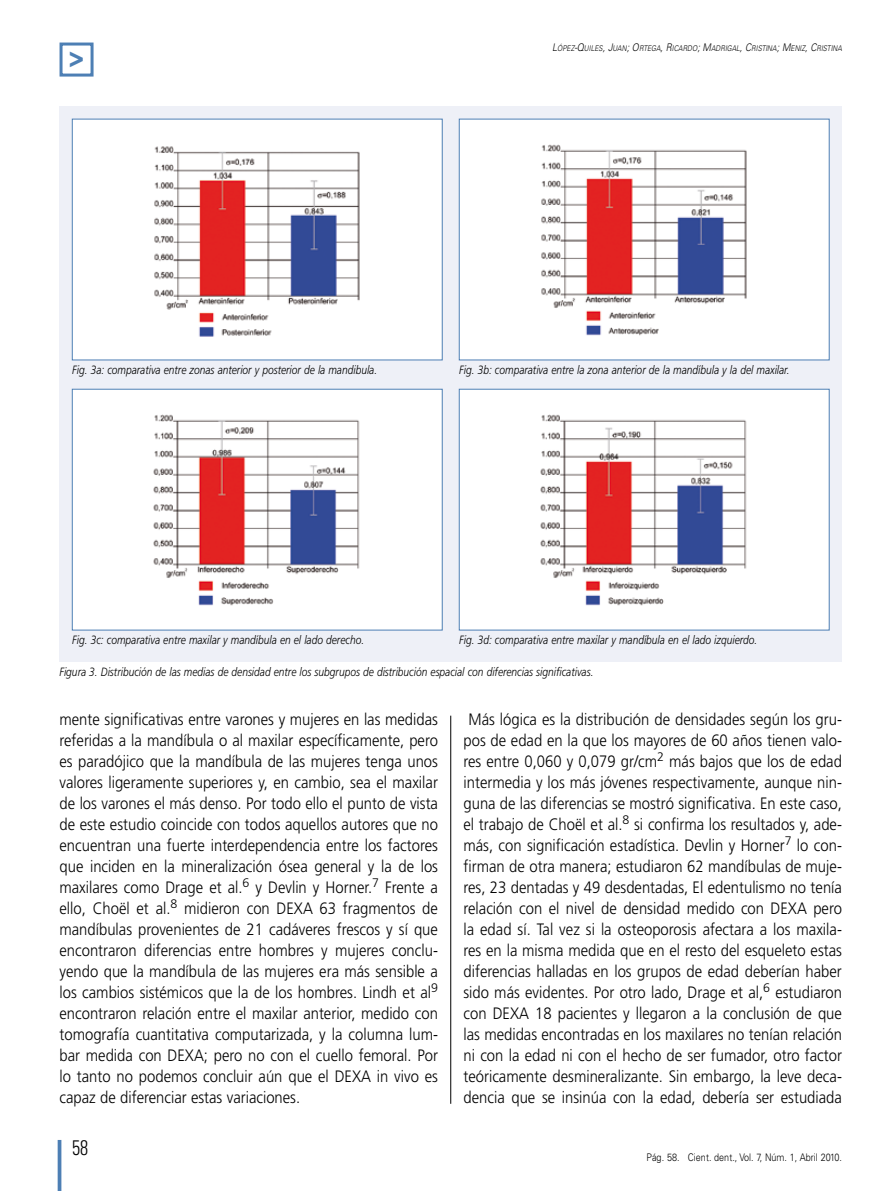
<style>
.page{position:relative;width:893px;height:1191px;background:#fff}
.page>*{position:absolute;margin:0;border:0;box-sizing:border-box;transform-origin:0 0}
.t1{font:900 30px "Frutiger";color:#4d7fb4;scale:.85 1}
.t2{font:300 condensed 21px "Univers";color:#000;scale:.86 1}
.t3{font:300 16.5px/21px "Frutiger";color:#000;text-align:justify;scale:.9 1}
.t4{font:italic 300 12px "Frutiger";color:#000;scale:.85 1}
.t5{font:300 10.5px "Univers";color:#000;scale:.86 1}
.t6{font:italic 300 7.8px "Univers";color:#000;scale:.86 1}
.s1{font-size:10.5px}
</style>
<div class="page">
<hr style="left:450px;top:715px;width:1px;height:388px;background:#000">
<div style="left:60px;top:43px;width:34px;height:34px;border:3px solid #4d7fb4"></div>
<hr style="left:58px;top:1140px;width:3px;height:51px;background:#4d7fb4">
<div style="left:60px;top:106px;width:782px;height:556px;background:#eef0f7"></div>
<div style="left:72px;top:119px;width:370px;height:241px;background:#fff"></div>
<img style="left:154px;top:146px;width:206px;height:191px">
<div style="left:72px;top:119px;width:371px;height:241px;border:1px solid #4d7fb4"></div>
<div style="left:459px;top:119px;width:370px;height:241px;background:#fff"></div>
<img style="left:541px;top:144px;width:206px;height:192px">
<div style="left:459px;top:119px;width:371px;height:241px;border:1px solid #4d7fb4"></div>
<div style="left:72px;top:389px;width:370px;height:241px;background:#fff"></div>
<img style="left:153px;top:414px;width:207px;height:192px">
<div style="left:72px;top:389px;width:371px;height:241px;border:1px solid #4d7fb4"></div>
<div style="left:459px;top:389px;width:370px;height:241px;background:#fff"></div>
<img style="left:540px;top:414px;width:207px;height:192px">
<div style="left:459px;top:389px;width:371px;height:241px;border:1px solid #4d7fb4"></div>
<h1 class="t1" style="left:69px;top:39px;width:20px">&gt;</h1>
<p class="t6" style="left:552px;top:44px;width:339px"><span class="s1">L</span>ÓPEZ<span class="s1">-Q</span>UILES<span class="s1">, J</span>UAN<span class="s1">; O</span>RTEGA<span class="s1">, R</span>ICARDO<span class="s1">; M</span>ADRIGAL<span class="s1">, C</span>RISTINA<span class="s1">; M</span>ENIZ<span class="s1">, C</span>RISTINA</p>
<p class="t4" style="left:72px;top:363px;width:360px">Fig. 3a: comparativa entre zonas anterior y posterior de la mandibula.</p>
<p class="t4" style="left:459px;top:363px;width:390px">Fig. 3b: comparativa entre la zona anterior de la mandíbula y la del maxilar.</p>
<p class="t4" style="left:72px;top:633px;width:345px">Fig. 3c: comparativa entre maxilar y mandíbula en el lado derecho.</p>
<p class="t4" style="left:459px;top:633px;width:352px">Fig. 3d: comparativa entre maxilar y mandíbula en el lado izquierdo.</p>
<p class="t4" style="left:60px;top:665px;width:630px">Figura 3. Distribución de las medias de densidad entre los subgrupos de distribución espacial con diferencias significativas.</p>
<p class="t3" style="left:60px;top:709px;width:422px">mente significativas entre varones y mujeres en las medidas referidas a la mandíbula o al maxilar específicamente, pero es paradójico que la mandíbula de las mujeres tenga unos valores ligeramente superiores y, en cambio, sea el maxilar de los varones el más denso. Por todo ello el punto de vista de este estudio coincide con todos aquellos autores que no encuentran una fuerte interdependencia entre los factores que inciden en la mineralización ósea general y la de los maxilares como Drage et al.<sup>6</sup> y Devlin y Horner.<sup>7</sup> Frente a ello, Choël et al.<sup>8</sup> midieron con DEXA 63 fragmentos de mandíbulas provenientes de 21 cadáveres frescos y sí que encontraron diferencias entre hombres y mujeres conclu&shy;yendo que la mandíbula de las mujeres era más sensible a los cambios sistémicos que la de los hombres. Lindh et al<sup>9 </sup>encontraron relación entre el maxilar anterior, medido con tomografía cuantitativa computarizada, y la columna lum&shy;bar medida con DEXA; pero no con el cuello femoral. Por lo tanto no podemos concluir aún que el DEXA in vivo es capaz de diferenciar estas variaciones.</p>
<p class="t3" style="left:463px;top:709px;width:422px;text-align:center">Más lógica es la distribución de densidades según los gru&shy;pos de edad en la que los mayores de 60 años tienen valo&shy;res entre 0,060 y 0,079 gr/cm<sup>2</sup> más bajos que los de edad intermedia y los más jóvenes respectivamente, aunque nin&shy;guna de las diferencias se mostró significativa. En este caso, el trabajo de Choël et al.<sup>8</sup> si confirma los resultados y, ade&shy;más, con significación estadística. Devlin y Horner<sup>7</sup> lo con&shy;firman de otra manera; estudiaron 62 mandíbulas de muje&shy;res, 23 dentadas y 49 desdentadas, El edentulismo no tenía relación con el nivel de densidad medido con DEXA pero la edad sí. Tal vez si la osteoporosis afectara a los maxila&shy;res en la misma medida que en el resto del esqueleto estas diferencias halladas en los grupos de edad deberían haber sido más evidentes. Por otro lado, Drage et al,<sup>6</sup> estudiaron con DEXA 18 pacientes y llegaron a la conclusión de que las medidas encontradas en los maxilares no tenían relación ni con la edad ni con el hecho de ser fumador, otro factor teóricamente desmineralizante. Sin embargo, la leve deca&shy;dencia que se insinúa con la edad, debería ser estudiada</p>
<p class="t2" style="left:72px;top:1135px;width:20px">58</p>
<p class="t5" style="left:647px;top:1151px;width:229px">Pág. 58. Cient. dent., Vol. 7, Núm. 1, Abril 2010.</p>
</div>
